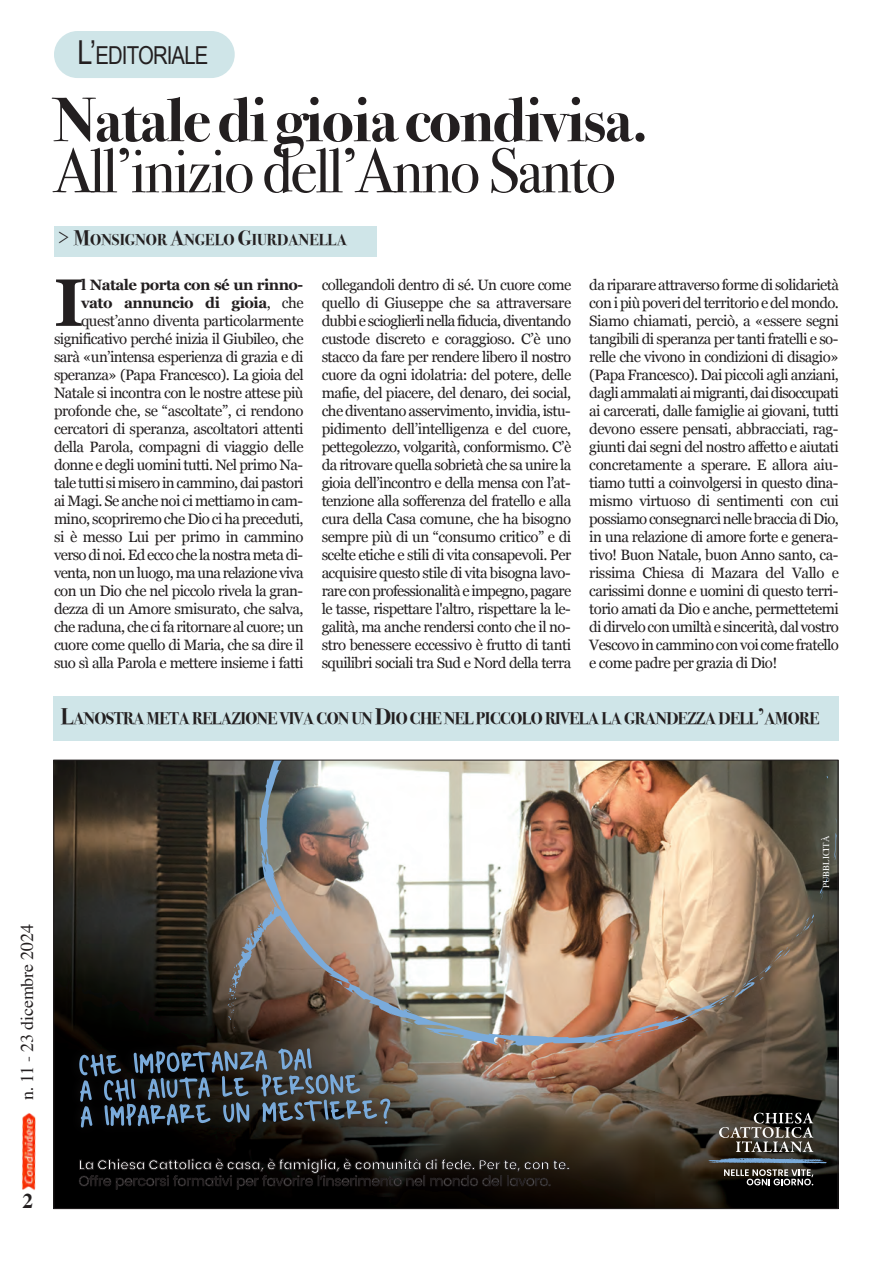
<style>
.page{position:relative;width:893px;height:1263px;background:#fff}
.page>*{position:absolute;margin:0;border:0;box-sizing:border-box;transform-origin:0 0}
.t1{font:700 66.9px "Georgia";color:#231f20}
.t2{font:63px "Bodoni Svty Two ITCTT";letter-spacing:-.03em;color:#231f20}
.t3{font:700 63px "Bodoni Svty Two ITCTT";letter-spacing:-.02em;color:#231f20}
.t4{font:24.75px "Arial Narrow";letter-spacing:-.035em;color:#231f20}
.t5{font:700 21px "Times";color:#231f20}
.t6{font:18px "Times";letter-spacing:-.01em;color:#231f20}
.t7{font:700 16.8px "Bodoni Svty Two ITCTT";letter-spacing:-.035em;color:#231f20}
.t8{font:700 15.75px "Bodoni Svty Two ITCTT";color:#231f20}
.t9{font:15px/18px "Georgia";letter-spacing:-.04em;color:#231f20;text-align:justify}
.t10{font:9px "Times";letter-spacing:-.015em;color:#fff}
.s1{font-size:33px}
.s2{font-size:21px}
.s3{font-weight:700}
.s4{font-size:22.5px}
</style>
<div class="page">
<img style="left:21px;top:1113px;width:15px;height:77px">
<div style="left:54px;top:31px;width:181px;height:47px;background:#cfe5e8;border-radius:24px"></div>
<div style="left:53px;top:696px;width:786px;height:44px;background:#cfe5e8"></div>
<div style="left:54px;top:226px;width:322px;height:31px;background:#cfe5e8"></div>
<img style="left:55px;top:762px;width:781px;height:445px">
<svg style="left:719px;top:1113px;width:94px;height:39px;background:#57524b"></svg>
<svg style="left:708px;top:1158px;width:119px;height:27px;background:#484a4a"></svg>
<svg style="left:227px;top:892px;width:33px;height:136px;background:#71645a"></svg>
<img style="left:260px;top:762px;width:576px;height:285px">
<svg style="left:260px;top:847px;width:6px;height:13px"></svg>
<svg style="left:673px;top:912px;width:141px;height:107px;background:#a28a72"></svg>
<svg style="left:583px;top:1035px;width:44px;height:7px"></svg>
<svg style="left:504px;top:1039px;width:11px;height:7px"></svg>
<svg style="left:401px;top:1019px;width:14px;height:6px"></svg>
<div style="left:70px;top:1087px;width:331px;height:51px;background:#231f20;opacity:.75"></div>
<div style="left:68px;top:1037px;width:255px;height:50px;background:#231f20;opacity:.75"></div>
<svg style="left:79px;top:1048px;width:311px;height:80px;background:#3a434a"></svg>
<svg style="left:79px;top:1158px;width:490px;height:31px;background:#1e1b1a"></svg>
<p class="t4" style="left:78px;top:41px;width:132px"><span class="s1">L’</span>EDITORIALE</p>
<p class="t3" style="left:54px;top:83px;width:596px">Natale di gioia condivisa.</p>
<p class="t2" style="left:54px;top:133px;width:563px">All’inizio dell’Anno Santo</p>
<p class="t8" style="left:57px;top:231px;width:291px"><span class="s2">&gt; M</span>ONSIGNOR <span class="s2">A</span>NGELO <span class="s2">G</span>IURDANELLA</p>
<p class="t9" style="left:54px;top:276px;width:251px;text-align:right"><span class="s3">l Natale porta con sé un rinno&shy;vato annuncio di gioia</span>, che quest’anno diventa particolarmente significativo perché inizia il Giubileo, che sarà «un’intensa esperienza di grazia e di speranza» (Papa Francesco). La gioia del Natale si incontra con le nostre attese più profonde che, se “ascoltate”, ci rendono cercatori di speranza, ascoltatori attenti della Parola, compagni di viaggio delle donne e degli uomini tutti. Nel primo Na&shy;tale tutti si misero in cammino, dai pastori ai Magi. Se anche noi ci mettiamo in cam&shy;mino, scopriremo che Dio ci ha preceduti, si è messo Lui per primo in cammino verso di noi. Ed ecco che la nostra meta di&shy;venta, non un luogo, ma una relazione viva con un Dio che nel piccolo rivela la gran&shy;dezza di un Amore smisurato, che salva, che raduna, che ci fa ritornare al cuore; un cuore come quello di Maria, che sa dire il suo sì alla Parola e mettere insieme i fatti</p>
<p class="t9" style="left:322px;top:276px;width:251px">collegandoli dentro di sé. Un cuore come quello di Giuseppe che sa attraversare dubbi e scioglierli nella fiducia, diventando custode discreto e coraggioso. C’è uno stacco da fare per rendere libero il nostro cuore da ogni idolatria: del potere, delle mafie, del piacere, del denaro, dei social, che diventano asservimento, invidia, istu&shy;pidimento dell’intelligenza e del cuore, pettegolezzo, volgarità, conformismo. C’è da ritrovare quella sobrietà che sa unire la gioia dell’incontro e della mensa con l’at&shy;tenzione alla sofferenza del fratello e alla cura della Casa comune, che ha bisogno sempre più di un “consumo critico” e di scelte etiche e stili di vita consapevoli. Per acquisire questo stile di vita bisogna lavo&shy;rare con professionalità e impegno, pagare le tasse, rispettare l'altro, rispettare la le&shy;galità, ma anche rendersi conto che il no&shy;stro benessere eccessivo è frutto di tanti squilibri sociali tra Sud e Nord della terra</p>
<p class="t9" style="left:589px;top:276px;width:251px">da riparare attraverso forme di solidarietà con i più poveri del territorio e del mondo.<br>Siamo chiamati, perciò, a «essere segni tangibili di speranza per tanti fratelli e so&shy;relle che vivono in condizioni di disagio» (Papa Francesco). Dai piccoli agli anziani, dagli ammalati ai migranti, dai disoccupati ai carcerati, dalle famiglie ai giovani, tutti devono essere pensati, abbracciati, rag&shy;giunti dai segni del nostro affetto e aiutati concretamente a sperare. E allora aiu&shy;tiamo tutti a coinvolgersi in questo dina&shy;mismo virtuoso di sentimenti con cui possiamo consegnarci nelle braccia di Dio, in una relazione di amore forte e genera&shy;tivo! Buon Natale, buon Anno santo, ca&shy;rissima Chiesa di Mazara del Vallo e carissimi donne e uomini di questo terri&shy;torio amati da Dio e anche, permettetemi di dirvelo con umiltà e sincerità, dal vostro Vescovo in cammino con voi come fratello e come padre per grazia di Dio!</p>
<p class="t1" style="left:54px;top:265px;width:31px">I</p>
<p class="t7" style="left:61px;top:709px;width:760px"><span class="s4">L</span>ANOSTRA META RELAZIONE VIVA CON UN <span class="s4">D</span>IO CHE NEL PICCOLO RIVELA LA GRANDEZZA DELL<span class="s4">’</span>AMORE</p>
<p class="t6" style="left:20px;top:1100px;width:178px;rotate:-90deg">n. 11 - 23 dicembre 2024</p>
<p class="t5" style="left:22px;top:1192px;width:12px">2</p>
<p class="t10" style="left:822px;top:888px;width:53px;rotate:-90deg">PUBBLICITÀ</p>
</div>
